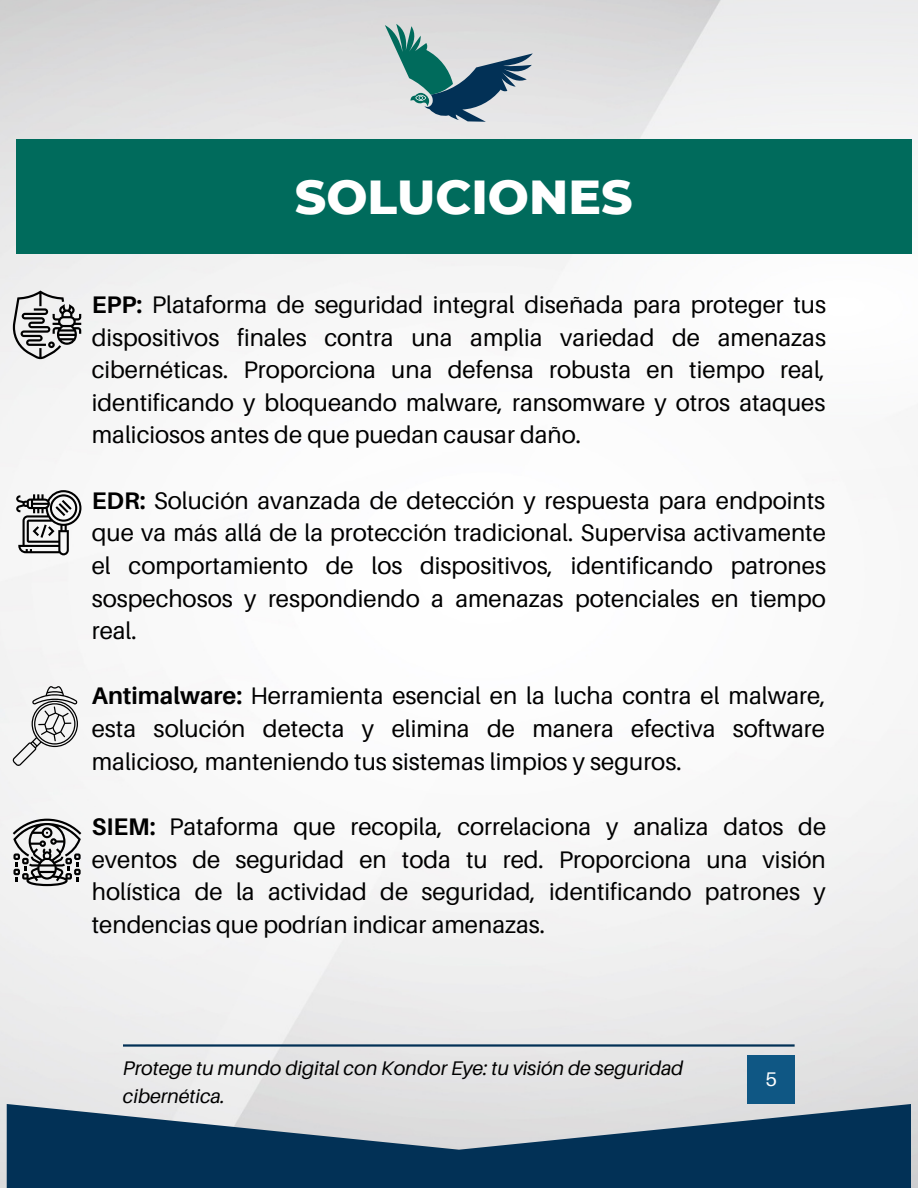
<style>
.page{position:relative;width:918px;height:1188px;background:#fff}
.page>*{position:absolute;margin:0;border:0;box-sizing:border-box;transform-origin:0 0}
.t1{font:800 48.75px "Montserrat";color:#fff}
.t2{font:24px/32.7px "Aileron";color:#000;text-align:justify}
.t3{font:italic 19.8px/27.5px "Aileron";color:#000}
.t4{font:19.8px "Aileron";color:#fff}
.s1{font-weight:700}
</style>
<div class="page">
<img style="left:0;top:0;width:918px;height:1188px">
<svg style="left:7px;top:1104px;width:904px;height:84px;background:#3d5f7b"></svg>
<div style="left:747px;top:1056px;width:48px;height:48px;background:#0f5784"></div>
<div style="left:16px;top:140px;width:895px;height:114px;background:#006b5c"></div>
<hr style="left:123px;top:1044px;width:672px;height:3px;background:#023156">
<svg style="left:13px;top:291px;width:68px;height:68px"></svg>
<svg style="left:13px;top:819px;width:68px;height:67px"></svg>
<svg style="left:13px;top:686px;width:65px;height:80px"></svg>
<svg style="left:16px;top:490px;width:65px;height:65px"></svg>
<svg style="left:385px;top:24px;width:148px;height:98px;background:#95adb2"></svg>
<p class="t1" style="left:295px;top:167px;width:339px">SOLUCIONES</p>
<p class="t2" style="left:92px;top:288px;width:736px"><span class="s1">EPP:</span> Plataforma de seguridad integral diseñada para proteger tus dispositivos finales contra una amplia variedad de amenazas cibernéticas. Proporciona una defensa robusta en tiempo real, identificando y bloqueando malware, ransomware y otros ataques maliciosos antes de que puedan causar daño.</p>
<p class="t2" style="left:92px;top:483px;width:736px"><span class="s1">EDR:</span> Solución avanzada de detección y respuesta para endpoints que va más allá de la protección tradicional. Supervisa activamente el comportamiento de los dispositivos, identificando patrones sospechosos y respondiendo a amenazas potenciales en tiempo real.</p>
<p class="t2" style="left:92px;top:679px;width:735px"><span class="s1">Antimalware:</span> Herramienta esencial en la lucha contra el malware, esta solución detecta y elimina de manera efectiva software malicioso, manteniendo tus sistemas limpios y seguros.</p>
<p class="t2" style="left:92px;top:810px;width:736px"><span class="s1">SIEM:</span> Pataforma que recopila, correlaciona y analiza datos de eventos de seguridad en toda tu red. Proporciona una visión holística de la actividad de seguridad, identificando patrones y tendencias que podrían indicar amenazas.</p>
<p class="t3" style="left:123px;top:1054px;width:562px">Protege tu mundo digital con Kondor Eye: tu visión de seguridad cibernética.</p>
<p class="t4" style="left:765px;top:1067px;width:13px">5</p>
</div>
